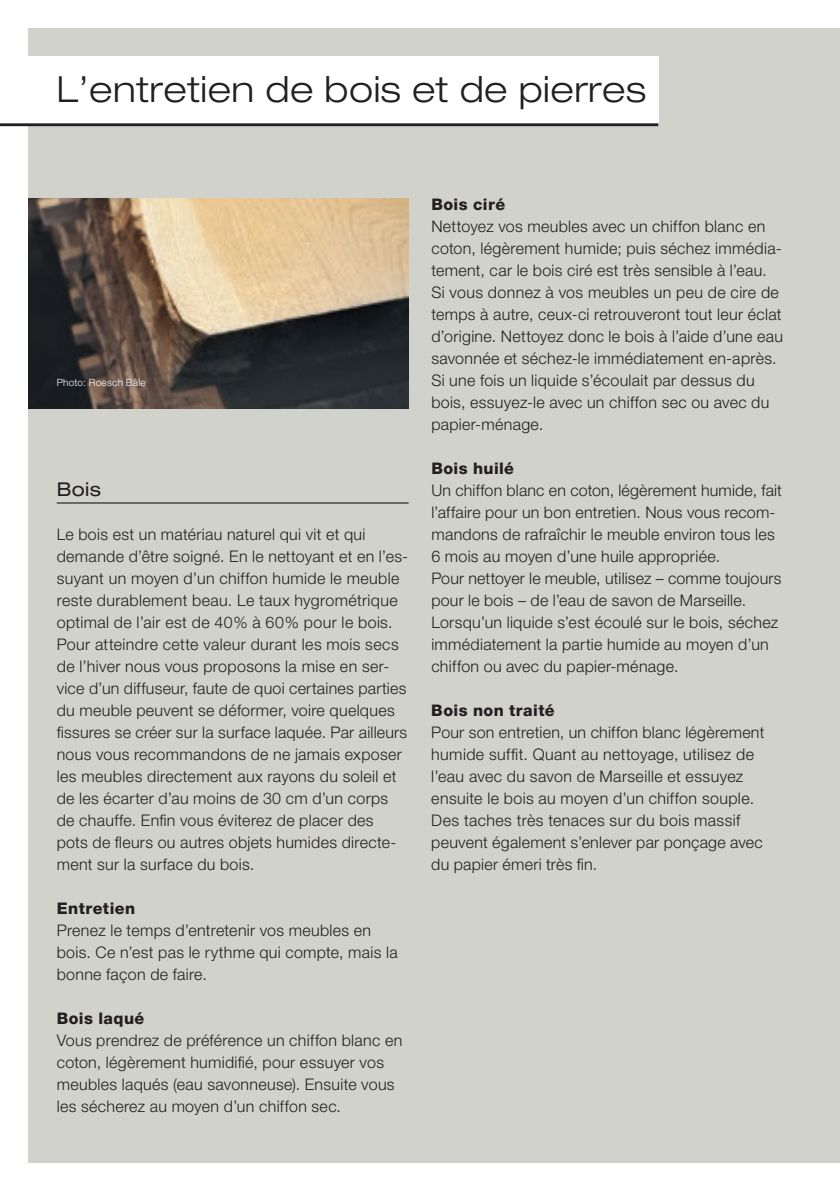
<style>
.page{position:relative;width:840px;height:1191px;background:#fff}
.page>*{position:absolute;margin:0;border:0;box-sizing:border-box;transform-origin:0 0}
.t1{font:300 expanded 36px "Helvetica Neue LT Std";letter-spacing:.015em;color:#231f20}
.t2{font:expanded 19px "Helvetica Neue LT Std";color:#231f20}
.t3{font:300 16px/22px "Helvetica Neue LT Std";letter-spacing:.02em;color:#231f20}
.t4{font:800 16px "Helvetica Neue LT Std";letter-spacing:.03em;color:#231f20}
.t5{font:300 10px "Helvetica Neue LT Std";letter-spacing:.03em;color:#fff}
</style>
<div class="page">
<div style="left:28px;top:28px;width:811px;height:1134px;background:#d1d2cc"></div>
<hr style="left:57px;top:502px;width:351px;height:1px;background:#3e3e3f">
<img style="left:28px;top:198px;width:380px;height:210px">
<div style="left:0;top:57px;width:658px;height:68px;background:#fff"></div>
<hr style="left:0;top:123px;width:658px;height:3px;background:#231f20">
<h1 class="t1" style="left:57px;top:68px;width:590px">L’entretien de bois et de pierres</h1>
<p class="t5" style="left:57px;top:376px;width:90px">Photo: Roesch Bâle</p>
<p class="t2" style="left:57px;top:478px;width:46px">Bois</p>
<p class="t3" style="left:57px;top:523px;width:353px">Le bois est un matériau naturel qui vit et qui demande d’être soigné. En le nettoyant et en l’es&shy;suyant un moyen d’un chiffon humide le meuble reste durablement beau. Le taux hygrométrique optimal de l’air est de 40% à 60% pour le bois.<br>Pour atteindre cette valeur durant les mois secs de l’hiver nous vous proposons la mise en ser&shy;vice d’un diffuseur, faute de quoi certaines parties du meuble peuvent se déformer, voire quelques fissures se créer sur la surface laquée. Par ailleurs nous vous recommandons de ne jamais exposer les meubles directement aux rayons du soleil et de les écarter d’au moins de 30 cm d’un corps de chauffe. Enfin vous éviterez de placer des pots de fleurs ou autres objets humides directe&shy;ment sur la surface du bois.</p>
<p class="t4" style="left:57px;top:899px;width:80px">Entretien</p>
<p class="t3" style="left:57px;top:919px;width:342px">Prenez le temps d’entretenir vos meubles en bois. Ce n’est pas le rythme qui compte, mais la bonne façon de faire.</p>
<p class="t4" style="left:57px;top:1009px;width:89px">Bois laqué</p>
<p class="t3" style="left:57px;top:1029px;width:347px">Vous prendrez de préférence un chiffon blanc en coton, légèrement humidifié, pour essuyer vos meubles laqués (eau savonneuse). Ensuite vous les sécherez au moyen d’un chiffon sec.</p>
<p class="t4" style="left:431px;top:195px;width:75px">Bois ciré</p>
<p class="t3" style="left:431px;top:215px;width:353px">Nettoyez vos meubles avec un chiffon blanc en coton, légèrement humide; puis séchez immédia&shy;tement, car le bois ciré est très sensible à l’eau.<br>Si vous donnez à vos meubles un peu de cire de temps à autre, ceux-ci retrouveront tout leur éclat d’origine. Nettoyez donc le bois à l’aide d’une eau savonnée et séchez-le immédiatement en-après.<br>Si une fois un liquide s’écoulait par dessus du bois, essuyez-le avec un chiffon sec ou avec du papier-ménage.</p>
<p class="t4" style="left:431px;top:459px;width:84px">Bois huilé</p>
<p class="t3" style="left:431px;top:479px;width:352px">Un chiffon blanc en coton, légèrement humide, fait l’affaire pour un bon entretien. Nous vous recom&shy;mandons de rafraîchir le meuble environ tous les 6 mois au moyen d’une huile appropriée.<br>Pour nettoyer le meuble, utilisez – comme toujours pour le bois – de l’eau de savon de Marseille.<br>Lorsqu’un liquide s’est écoulé sur le bois, séchez immédiatement la partie humide au moyen d’un chiffon ou avec du papier-ménage.</p>
<p class="t4" style="left:431px;top:701px;width:125px">Bois non traité</p>
<p class="t3" style="left:431px;top:721px;width:334px">Pour son entretien, un chiffon blanc légèrement humide suffit. Quant au nettoyage, utilisez de l’eau avec du savon de Marseille et essuyez ensuite le bois au moyen d’un chiffon souple.<br>Des taches très tenaces sur du bois massif peuvent également s’enlever par ponçage avec du papier émeri très fin.</p>
</div>
